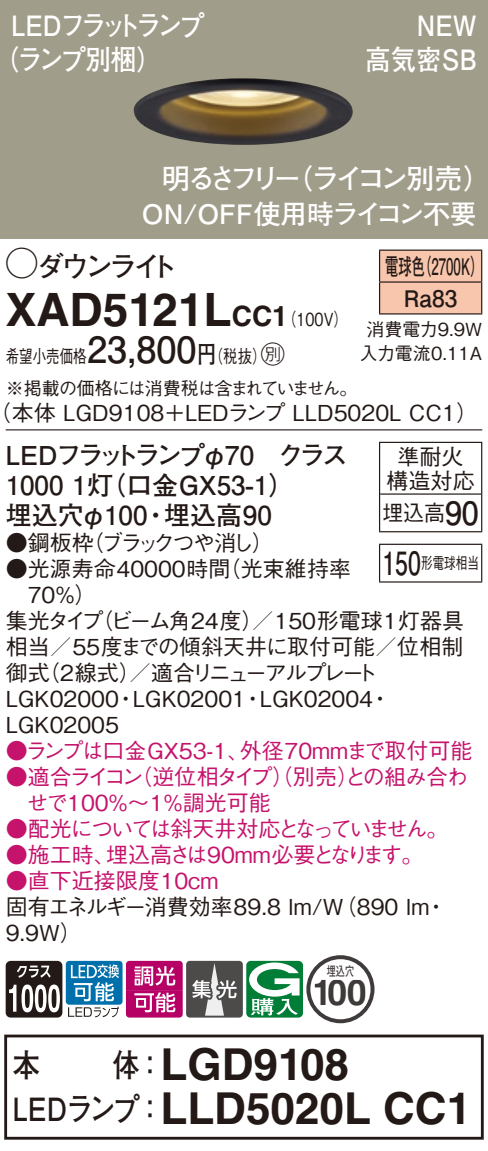
<style>
.page{position:relative;width:488px;height:1151px;background:#fff}
.page>*{position:absolute;margin:0;border:0;box-sizing:border-box;transform-origin:0 0}
.t1{font:700 46px "Helvetica LT Std";color:#231916}
.t2{font:700 44px/44px "Helvetica LT Std";color:#231916;text-align:center}
.t3{font:700 36px "Helvetica LT Std";color:#3e3a39}
.t4{font:700 32px "Futo Go B101 Pro";color:#231916;scale:.85 1}
.t5{font:700 28px/34px "Futo Go B101 Pro";letter-spacing:-.12em;color:#fff;scale:.9 1}
.t6{font:700 28px "Futo Go B101 Pro";letter-spacing:-.185em;color:#fff}
.t7{font:700 28px/34px "Futo Go B101 Pro";color:#fff;text-align:right;scale:.9 1}
.t8{font:700 28px "Futo Go B101 Pro";letter-spacing:-.15em;color:#231916}
.t9{font:700 26.8px "Futo Go B101 Pro";letter-spacing:-.005em;color:#fff}
.t10{font:700 26px/30px "Futo Go B101 Pro";color:#231916}
.t11{font:700 22.8px/32px "Futo Go B101 Pro";color:#231916;text-align:center;scale:.58 1}
.t12{font:500 22px/26px "Gothic BBB Pro";color:#231916}
.t13{font:500 22px "Gothic BBB Pro";color:#c5126b}
.t14{font:500 22px/26px "Gothic BBB Pro";letter-spacing:-.045em;color:#c5126b}
.t15{font:500 22px "Gothic BBB Pro";letter-spacing:-.11em;color:#c5126b}
.t16{font:500 22px "Gothic BBB Pro";letter-spacing:-.13em;color:#231916}
.t17{font:500 22px "Gothic BBB Pro";letter-spacing:-.115em;color:#231916}
.t18{font:500 22px "Gothic BBB Pro";color:#231916;scale:.95 1}
.t19{font:500 18px/31.6px "Gothic BBB Pro";letter-spacing:-.035em;color:#231916;scale:.75 1}
.t20{font:500 18px/24px "Gothic BBB Pro";color:#231916;text-align:center}
.t21{font:500 16px "Gothic BBB Pro";color:#231916;scale:.72 1}
.t22{font:13.2px "Futo Go B101 Pro Bold 90 pv RKSJ H";color:#3f3b3a;scale:.7 1}
.s1{font-family:"Ford Classification 1";font-weight:400;font-size:32px}
.s2{font-size:28px}
.s3{font-family:"Gothic BBB Pro";font-weight:500;font-size:18px}
.s4{font-family:"Futo Go B101 Pro";font-weight:700;font-size:36px}
.s5{font-family:"Futo Go B101 Pro";font-weight:700;font-size:24px}
.s6{font-family:"Ford Classification 1";font-weight:400;font-size:24px}
.s7{font-family:"Futo Go B101 Pro";font-weight:700;font-size:32px}
.s8{color:#251b18}
.s9{font-family:"Futo Go B101 Pro";font-size:32px}
</style>
<div class="page">
<div style="left:0;top:0;width:488px;height:238px;background:#a19d8b"></div>
<img style="left:133px;top:78px;width:220px;height:67px">
<div style="left:380px;top:251px;width:101px;height:62px;background:#f8c6ad"></div>
<hr style="left:379px;top:249px;width:103px;height:2px;background:#231916">
<hr style="left:379px;top:251px;width:1px;height:30px;background:#231916">
<hr style="left:481px;top:251px;width:1px;height:30px;background:#231916">
<hr style="left:379px;top:281px;width:103px;height:2px;background:#231916">
<hr style="left:379px;top:283px;width:1px;height:30px;background:#231916">
<hr style="left:481px;top:283px;width:1px;height:30px;background:#231916">
<hr style="left:379px;top:313px;width:103px;height:1px;background:#231916">
<hr style="left:6px;top:429px;width:476px;height:1px;background:#231916">
<hr style="left:379px;top:443px;width:1px;height:51px;background:#231916">
<hr style="left:379px;top:494px;width:1px;height:37px;background:#231916">
<hr style="left:379px;top:442px;width:103px;height:1px;background:#231916">
<hr style="left:380px;top:493px;width:101px;height:2px;background:#231916">
<hr style="left:481px;top:443px;width:1px;height:51px;background:#231916">
<hr style="left:481px;top:494px;width:1px;height:37px;background:#231916">
<hr style="left:379px;top:531px;width:103px;height:1px;background:#231916">
<hr style="left:379px;top:545px;width:1px;height:36px;background:#231916">
<hr style="left:379px;top:543px;width:103px;height:2px;background:#231916">
<hr style="left:481px;top:545px;width:1px;height:36px;background:#231916">
<hr style="left:379px;top:581px;width:103px;height:1px;background:#231916">
<svg style="left:6px;top:960px;width:56px;height:57px"></svg>
<div style="left:66px;top:960px;width:56px;height:44px;background:#0070ac;border-radius:3px"></div>
<svg style="left:68px;top:964px;width:51px;height:53px"></svg>
<svg style="left:126px;top:955px;width:248px;height:68px"></svg>
<div style="left:4px;top:1034px;width:479px;height:105px;border:3px solid #231916"></div>
<p class="t5" style="left:-7px;top:5px;width:236px;text-indent:18px">LEDフラットランプ（ランプ別梱）</p>
<p class="t7" style="left:365px;top:5px;width:125px">NEW<br>高気密SB</p>
<p class="t6" style="left:162px;top:156px;width:330px">明るさフリー（ライコン別売）</p>
<p class="t9" style="left:142px;top:192px;width:336px">ON/OFF使用時ライコン不要</p>
<p class="t8" style="left:6px;top:244px;width:174px"><span class="s1">A</span>ダウンライト</p>
<h1 class="t1" style="left:6px;top:281px;width:343px">XAD5121L<span class="s2">CC1</span><span class="s3">（100V）</span></h1>
<p class="t19" style="left:6px;top:338px;width:470px">希望小売価格<span class="s4">23,800</span><span class="s5">円</span>（税抜）<span class="s6">C<br></span>※掲載の価格には消費税は含まれていません。</p>
<p class="t12" style="left:-10px;top:397px;width:489px">（本体 LGD9108＋LEDランプ LLD5020L CC1）</p>
<p class="t11" style="left:385px;top:247px;width:171px">電球色（2700K）<br>Ra83</p>
<p class="t20" style="left:359px;top:315px;width:124px">消費電力9.9W入力電流0.11A</p>
<p class="t10" style="left:6px;top:436px;width:343px">LEDフラットランプφ70　クラス<br>1000 1灯（口金GX53-1）<br>埋込穴φ100・埋込高90</p>
<p class="t17" style="left:6px;top:525px;width:269px">●鋼板枠（ブラックつや消し）</p>
<p class="t12" style="left:6px;top:553px;width:347px">●光源寿命40000時間（光束維持率</p>
<p class="t12" style="left:28px;top:579px;width:70px">70％）</p>
<p class="t12" style="left:6px;top:605px;width:460px">集光タイプ（ビーム角24度）／150形電球1灯器具</p>
<p class="t12" style="left:6px;top:631px;width:459px">相当／55度までの傾斜天井に取付可能／位相制</p>
<p class="t16" style="left:6px;top:655px;width:373px">御式（2線式）／適合リニューアルプレート</p>
<p class="t12" style="left:6px;top:683px;width:386px">LGK02000・LGK02001・LGK02004・</p>
<p class="t12" style="left:6px;top:709px;width:115px">LGK02005</p>
<p class="t13" style="left:6px;top:733px;width:468px">●ランプは口金GX53-1、外径70mmまで取付可能</p>
<p class="t14" style="left:27px;top:761px;width:443px;text-indent:-21px">●適合ライコン（逆位相タイプ）（別売）との組み合わせで100％〜1％調光可能</p>
<p class="t15" style="left:6px;top:811px;width:444px">●配光については斜天井対応となっていません。</p>
<p class="t13" style="left:6px;top:837px;width:419px">●施工時、埋込高さは90mm必要となります。</p>
<p class="t13" style="left:6px;top:863px;width:214px">●直下近接限度10cm</p>
<p class="t12" style="left:6px;top:891px;width:443px">固有エネルギー消費効率89.8 lm/W（890 lm・<br>9.9W）</p>
<p class="t12" style="left:386px;top:441px;width:89px;line-height:24px;text-align:center">準耐火構造対応</p>
<p class="t18" style="left:382px;top:495px;width:103px">埋込高<span class="s7">90</span></p>
<p class="t21" style="left:382px;top:550px;width:135px"><span class="s7">150</span>形電球相当</p>
<p class="t22" style="left:327px;top:960px;width:41px">埋込穴</p>
<h3 class="t3" style="left:312px;top:970px;width:56px"><span class="s8">1</span>00</h3>
<h2 class="t2" style="left:13px;top:1041px;width:460px"><span class="s9">体：</span>LGD9108<br><span class="s9">LEDランプ：</span>LLD5020L CC1</h2>
<h3 class="t4" style="left:13px;top:1039px;width:34px">本</h3>
</div>
